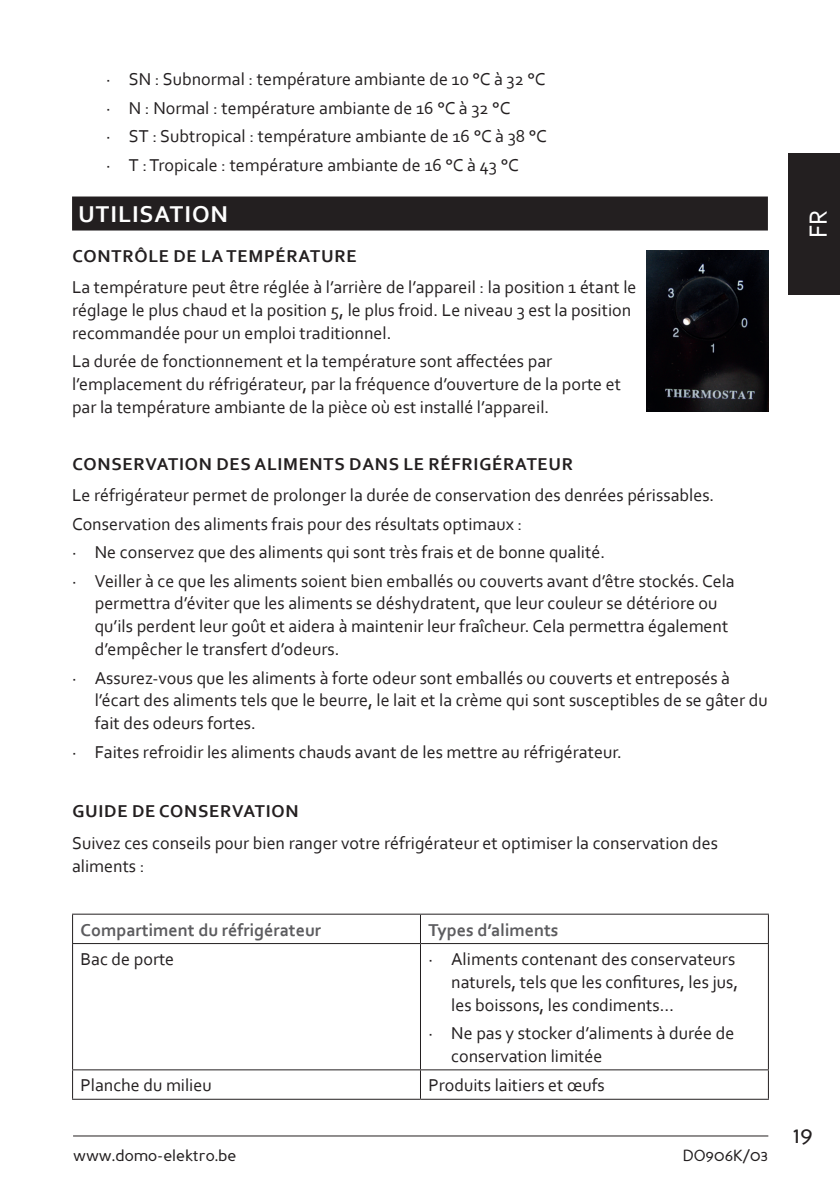
<style>
.page{position:relative;width:840px;height:1191px;background:#fff}
.page>*{position:absolute;margin:0;border:0;box-sizing:border-box;transform-origin:0 0}
.t1{font:26px "Corbel";color:#fff}
.t2{font:700 24px "Corbel";letter-spacing:.04em;color:#fff}
.t3{font:24px "Perspective Sans";color:#231f20}
.t4{font:18px/22.8px "Corbel";color:#231f20}
.t5{font:700 18px "Corbel";letter-spacing:.04em;color:#231f20}
.t6{font:700 18px "Corbel";color:#5c5c5f}
.t7{font:16px "Perspective Sans";color:#231f20}
</style>
<div class="page">
<hr style="left:73px;top:1135px;width:694px;height:1px;background:#231f20">
<div style="left:788px;top:153px;width:51px;height:142px;background:#231f20"></div>
<div style="left:72px;top:196px;width:695px;height:34px;background:#231f20"></div>
<hr style="left:72px;top:913px;width:348px;height:1px;background:#231f20">
<svg style="left:72px;top:914px;width:1px;height:29px"></svg>
<hr style="left:420px;top:913px;width:348px;height:1px;background:#231f20">
<svg style="left:420px;top:914px;width:1px;height:29px"></svg>
<svg style="left:767px;top:914px;width:1px;height:29px"></svg>
<hr style="left:72px;top:943px;width:348px;height:1px;background:#231f20">
<hr style="left:72px;top:944px;width:1px;height:125px;background:#231f20">
<hr style="left:420px;top:943px;width:348px;height:1px;background:#231f20">
<hr style="left:420px;top:944px;width:1px;height:125px;background:#231f20">
<hr style="left:767px;top:944px;width:1px;height:125px;background:#231f20">
<hr style="left:72px;top:1069px;width:348px;height:1px;background:#231f20">
<svg style="left:72px;top:1070px;width:1px;height:28px"></svg>
<hr style="left:420px;top:1069px;width:348px;height:1px;background:#231f20">
<svg style="left:420px;top:1070px;width:1px;height:28px"></svg>
<svg style="left:767px;top:1070px;width:1px;height:28px"></svg>
<hr style="left:72px;top:1098px;width:348px;height:1px;background:#231f20">
<hr style="left:420px;top:1098px;width:348px;height:1px;background:#231f20">
<img style="left:646px;top:250px;width:121px;height:162px">
<p class="t4" style="left:106px;top:65px;width:442px;line-height:28.4px">· SN : Subnormal : température ambiante de 10 °C à 32 °C · N : Normal : température ambiante de 16 °C à 32 °C<br>· ST : Subtropical : température ambiante de 16 °C à 38 °C · T : Tropicale : température ambiante de 16 °C à 43 °C</p>
<h2 class="t2" style="left:78px;top:199px;width:151px">UTILISATION</h2>
<p class="t5" style="left:72px;top:245px;width:285px">CONTRÔLE DE LA TEMPÉRATURE</p>
<p class="t4" style="left:72px;top:275px;width:565px">La température peut être réglée à l’arrière de l’appareil : la position 1 étant le réglage le plus chaud et la position 5, le plus froid. Le niveau 3 est la position recommandée pour un emploi traditionnel.</p>
<p class="t4" style="left:72px;top:349px;width:550px">La durée de fonctionnement et la température sont affectées par l’emplacement du réfrigérateur, par la fréquence d’ouverture de la porte et par la température ambiante de la pièce où est installé l’appareil.</p>
<p class="t5" style="left:72px;top:453px;width:502px">CONSERVATION DES ALIMENTS DANS LE RÉFRIGÉRATEUR</p>
<p class="t4" style="left:72px;top:480px;width:663px;line-height:28.4px">Le réfrigérateur permet de prolonger la durée de conservation des denrées périssables.<br>Conservation des aliments frais pour des résultats optimaux :<br>· Ne conservez que des aliments qui sont très frais et de bonne qualité.<br>· Veiller à ce que les aliments soient bien emballés ou couverts avant d’être stockés. Cela</p>
<p class="t4" style="left:95px;top:591px;width:634px">permettra d’éviter que les aliments se déshydratent, que leur couleur se détériore ou qu’ils perdent leur goût et aidera à maintenir leur fraîcheur. Cela permettra également d’empêcher le transfert d’odeurs.</p>
<p class="t4" style="left:95px;top:665px;width:674px;text-indent:-23px">· Assurez-vous que les aliments à forte odeur sont emballés ou couverts et entreposés à l’écart des aliments tels que le beurre, le lait et la crème qui sont susceptibles de se gâter du fait des odeurs fortes.</p>
<p class="t4" style="left:72px;top:740px;width:551px">· Faites refroidir les aliments chauds avant de les mettre au réfrigérateur.</p>
<p class="t5" style="left:72px;top:800px;width:227px">GUIDE DE CONSERVATION</p>
<p class="t4" style="left:72px;top:831px;width:647px">Suivez ces conseils pour bien ranger votre réfrigérateur et optimiser la conservation des aliments :</p>
<p class="t6" style="left:80px;top:918px;width:242px">Compartiment du réfrigérateur</p>
<p class="t6" style="left:428px;top:918px;width:131px">Types d’aliments</p>
<p class="t4" style="left:80px;top:947px;width:95px">Bac de porte</p>
<p class="t4" style="left:451px;top:947px;width:288px;text-indent:-23px">· Aliments contenant des conservateurs naturels, tels que les confitures, les jus, les boissons, les condiments…</p>
<p class="t4" style="left:451px;top:1021px;width:284px;text-indent:-23px">· Ne pas y stocker d’aliments à durée de conservation limitée</p>
<p class="t4" style="left:80px;top:1073px;width:133px">Planche du milieu</p>
<p class="t4" style="left:428px;top:1073px;width:178px">Produits laitiers et œufs</p>
<p class="t7" style="left:73px;top:1146px;width:165px">www.domo-elektro.be</p>
<p class="t7" style="left:682px;top:1146px;width:87px">DO906K/03</p>
<h1 class="t1" style="left:801px;top:238px;width:30px;rotate:-90deg">FR</h1>
<h2 class="t3" style="left:792px;top:1120px;width:21px">19</h2>
</div>
